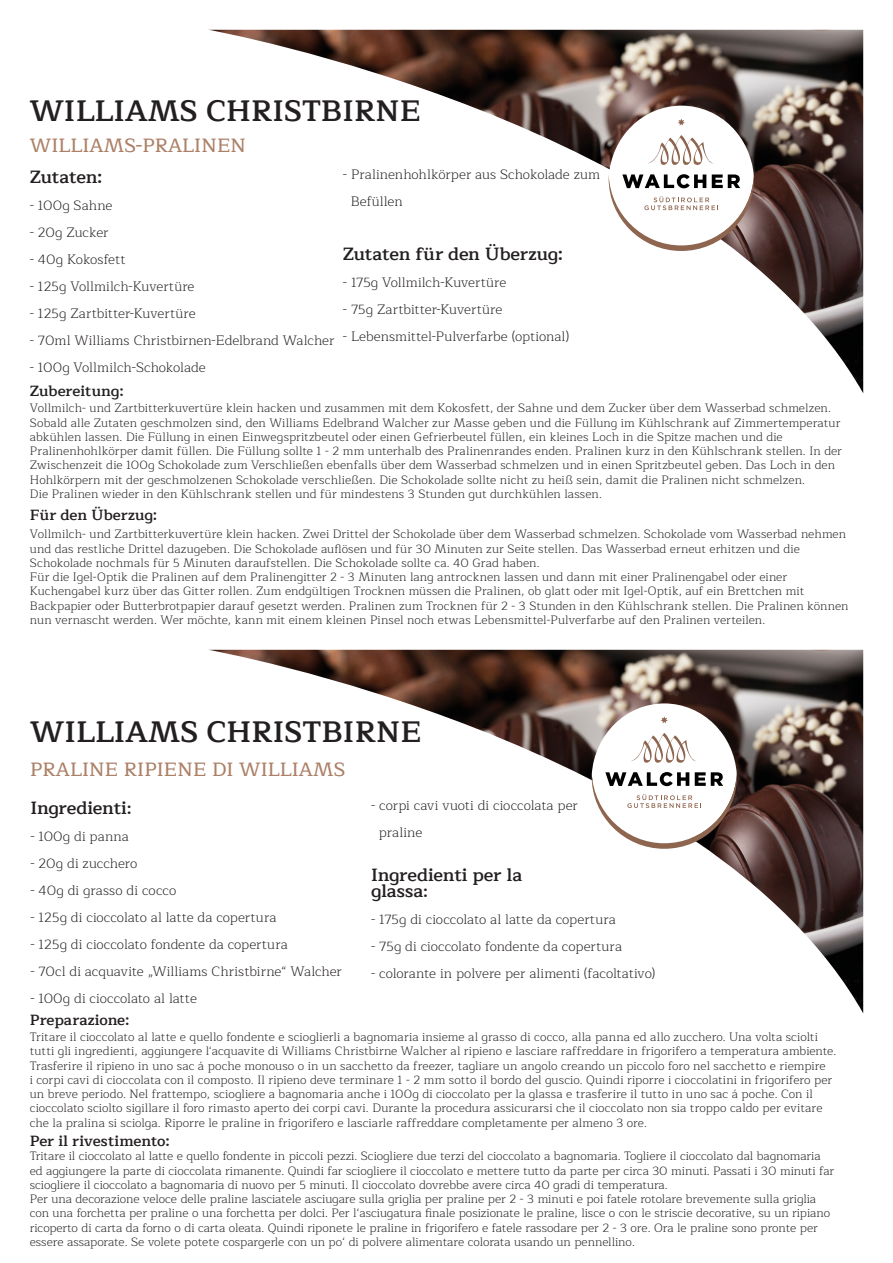
<style>
.page{position:relative;width:893px;height:1263px;background:#fff}
.page>*{position:absolute;margin:0;border:0;box-sizing:border-box;transform-origin:0 0}
.t1{font:600 30px "Maitree";color:#231f20}
.t2{font:500 19.5px "Maitree";color:#ac8067}
.t3{font:600 18px "Maitree";letter-spacing:-.015em;color:#231f20}
.t4{font:600 15px "Maitree";color:#231f20}
.t5{font:300 13.5px/27px "Maitree";letter-spacing:.005em;color:#231f20}
.t6{font:300 12px/14.2px "Maitree";color:#231f20}
.s1{font-size:16.5px}
</style>
<div class="page">
<img style="left:210px;top:650px;width:653px;height:363px">
<img style="left:210px;top:30px;width:653px;height:363px">
<svg style="left:609px;top:106px;width:145px;height:145px"></svg>
<svg style="left:592px;top:703px;width:145px;height:146px"></svg>
<h1 class="t1" style="left:30px;top:85px;width:393px">WILLIAMS CHRISTBIRNE</h1>
<p class="t2" style="left:30px;top:130px;width:218px">WILLIAMS-PRALINEN</p>
<p class="t3" style="left:30px;top:162px;width:74px">Zutaten:</p>
<p class="t5" style="left:30px;top:192px;width:84px">- 100g Sahne</p>
<p class="t5" style="left:30px;top:219px;width:80px">- 20g Zucker</p>
<p class="t5" style="left:30px;top:246px;width:97px">- 40g Kokosfett</p>
<p class="t5" style="left:30px;top:273px;width:166px">- 125g Vollmilch-Kuvertüre</p>
<p class="t5" style="left:30px;top:300px;width:167px">- 125g Zartbitter-Kuvertüre</p>
<p class="t5" style="left:30px;top:327px;width:306px">- 70ml Williams Christbirnen-Edelbrand Walcher</p>
<p class="t5" style="left:30px;top:354px;width:177px">- 100g Vollmilch-Schokolade</p>
<p class="t5" style="left:351px;top:161px;width:251px;text-indent:-8px">- Pralinenhohlkörper aus Schokolade zum<br>Befüllen</p>
<p class="t3" style="left:343px;top:239px;width:222px">Zutaten für den Überzug:</p>
<p class="t5" style="left:343px;top:269px;width:165px">- 175g Vollmilch-Kuvertüre</p>
<p class="t5" style="left:343px;top:296px;width:161px">- 75g Zartbitter-Kuvertüre</p>
<p class="t5" style="left:343px;top:323px;width:228px">- Lebensmittel-Pulverfarbe (optional)</p>
<p class="t4" style="left:30px;top:378px;width:95px">Zubereitung:</p>
<p class="t6" style="left:30px;top:401px;width:813px">Vollmilch- und Zartbitterkuvertüre klein hacken und zusammen mit dem Kokosfett, der Sahne und dem Zucker über dem Wasserbad schmelzen.<br>Sobald alle Zutaten geschmolzen sind, den Williams Edelbrand Walcher zur Masse geben und die Füllung im Kühlschrank auf Zimmertemperatur abkühlen lassen. Die Füllung in einen Einwegspritzbeutel oder einen Gefrierbeutel füllen, ein kleines Loch in die Spitze machen und die Pralinenhohlkörper damit füllen. Die Füllung sollte 1 - 2 mm unterhalb des Pralinenrandes enden. Pralinen kurz in den Kühlschrank stellen. In der Zwischenzeit die 100g Schokolade zum Verschließen ebenfalls über dem Wasserbad schmelzen und in einen Spritzbeutel geben. Das Loch in den Hohlkörpern mit der geschmolzenen Schokolade verschließen. Die Schokolade sollte nicht zu heiß sein, damit die Pralinen nicht schmelzen.</p>
<p class="t6" style="left:30px;top:487px;width:573px">Die Pralinen wieder in den Kühlschrank stellen und für mindestens 3 Stunden gut durchkühlen lassen.</p>
<p class="t4" style="left:30px;top:503px;width:129px">Für den Überzug:</p>
<p class="t6" style="left:30px;top:527px;width:818px">Vollmilch- und Zartbitterkuvertüre klein hacken. Zwei Drittel der Schokolade über dem Wasserbad schmelzen. Schokolade vom Wasserbad nehmen und das restliche Drittel dazugeben. Die Schokolade auflösen und für 30 Minuten zur Seite stellen. Das Wasserbad erneut erhitzen und die<br>Schokolade nochmals für 5 Minuten daraufstellen. Die Schokolade sollte ca. 40 Grad haben.</p>
<p class="t6" style="left:30px;top:570px;width:820px">Für die Igel-Optik die Pralinen auf dem Pralinengitter 2 - 3 Minuten lang antrocknen lassen und dann mit einer Pralinengabel oder einer Kuchengabel kurz über das Gitter rollen. Zum endgültigen Trocknen müssen die Pralinen, ob glatt oder mit Igel-Optik, auf ein Brettchen mit Backpapier oder Butterbrotpapier darauf gesetzt werden. Pralinen zum Trocknen für 2 - 3 Stunden in den Kühlschrank stellen. Die Pralinen können nun vernascht werden. Wer möchte, kann mit einem kleinen Pinsel noch etwas Lebensmittel-Pulverfarbe auf den Pralinen verteilen.</p>
<h1 class="t1" style="left:30px;top:706px;width:393px">WILLIAMS CHRISTBIRNE</h1>
<p class="t2" style="left:30px;top:753px;width:317px">PRALINE RIPIENE DI WILLIAMS</p>
<p class="t3" style="left:30px;top:793px;width:103px">Ingredienti<span class="s1">:</span></p>
<p class="t5" style="left:30px;top:823px;width:100px">- 100g di panna</p>
<p class="t5" style="left:30px;top:850px;width:109px">- 20g di zucchero</p>
<p class="t5" style="left:30px;top:877px;width:147px">- 40g di grasso di cocco</p>
<p class="t5" style="left:30px;top:904px;width:248px">- 125g di cioccolato al latte da copertura</p>
<p class="t5" style="left:30px;top:931px;width:259px">- 125g di cioccolato fondente da copertura</p>
<p class="t5" style="left:30px;top:958px;width:313px">- 70cl di acquavite „Williams Christbirne“ Walcher</p>
<p class="t5" style="left:30px;top:985px;width:168px">- 100g di cioccolato al latte</p>
<p class="t5" style="left:379px;top:793px;width:200px;text-indent:-8px">- corpi cavi vuoti di cioccolata per praline</p>
<p class="t3" style="left:371px;top:860px;width:153px">Ingredienti per la</p>
<p class="t3" style="left:371px;top:876px;width:59px">glassa<span class="s1">:</span></p>
<p class="t5" style="left:371px;top:907px;width:246px">- 175g di cioccolato al latte da copertura</p>
<p class="t5" style="left:371px;top:934px;width:253px">- 75g di cioccolato fondente da copertura</p>
<p class="t5" style="left:371px;top:961px;width:286px">- colorante in polvere per alimenti (facoltativo)</p>
<p class="t4" style="left:30px;top:1007px;width:101px">Preparazione:</p>
<p class="t6" style="left:30px;top:1030px;width:808px">Tritare il cioccolato al latte e quello fondente e scioglierli a bagnomaria insieme al grasso di cocco, alla panna ed allo zucchero. Una volta sciolti tutti gli ingredienti, aggiungere l‘acquavite di Williams Christbirne Walcher al ripieno e lasciare raffreddare in frigorifero a temperatura ambiente.<br>Trasferire il ripieno in uno sac á poche monouso o in un sacchetto da freezer, tagliare un angolo creando un piccolo foro nel sacchetto e riempire<br>i corpi cavi di cioccolata con il composto. Il ripieno deve terminare 1 - 2 mm sotto il bordo del guscio. Quindi riporre i cioccolatini in frigorifero per un breve periodo. Nel frattempo, sciogliere a bagnomaria anche i 100g di cioccolato per la glassa e trasferire il tutto in uno sac á poche. Con il cioccolato sciolto sigillare il foro rimasto aperto dei corpi cavi. Durante la procedura assicurarsi che il cioccolato non sia troppo caldo per evitare che la pralina si sciolga. Riporre le praline in frigorifero e lasciarle raffreddare completamente per almeno 3 ore.</p>
<p class="t4" style="left:30px;top:1128px;width:142px">Per il rivestimento:</p>
<p class="t6" style="left:30px;top:1149px;width:806px">Tritare il cioccolato al latte e quello fondente in piccoli pezzi. Sciogliere due terzi del cioccolato a bagnomaria. Togliere il cioccolato dal bagnomaria ed aggiungere la parte di cioccolata rimanente. Quindi far sciogliere il cioccolato e mettere tutto da parte per circa 30 minuti. Passati i 30 minuti far sciogliere il cioccolato a bagnomaria di nuovo per 5 minuti. Il cioccolato dovrebbe avere circa 40 gradi di temperatura.</p>
<p class="t6" style="left:30px;top:1192px;width:802px">Per una decorazione veloce delle praline lasciatele asciugare sulla griglia per praline per 2 - 3 minuti e poi fatele rotolare brevemente sulla griglia con una forchetta per praline o una forchetta per dolci. Per l‘asciugatura finale posizionate le praline, lisce o con le striscie decorative, su un ripiano ricoperto di carta da forno o di carta oleata. Quindi riponete le praline in frigorifero e fatele rassodare per 2 - 3 ore. Ora le praline sono pronte per essere assaporate. Se volete potete cospargerle con un po‘ di polvere alimentare colorata usando un pennellino.</p>
</div>
